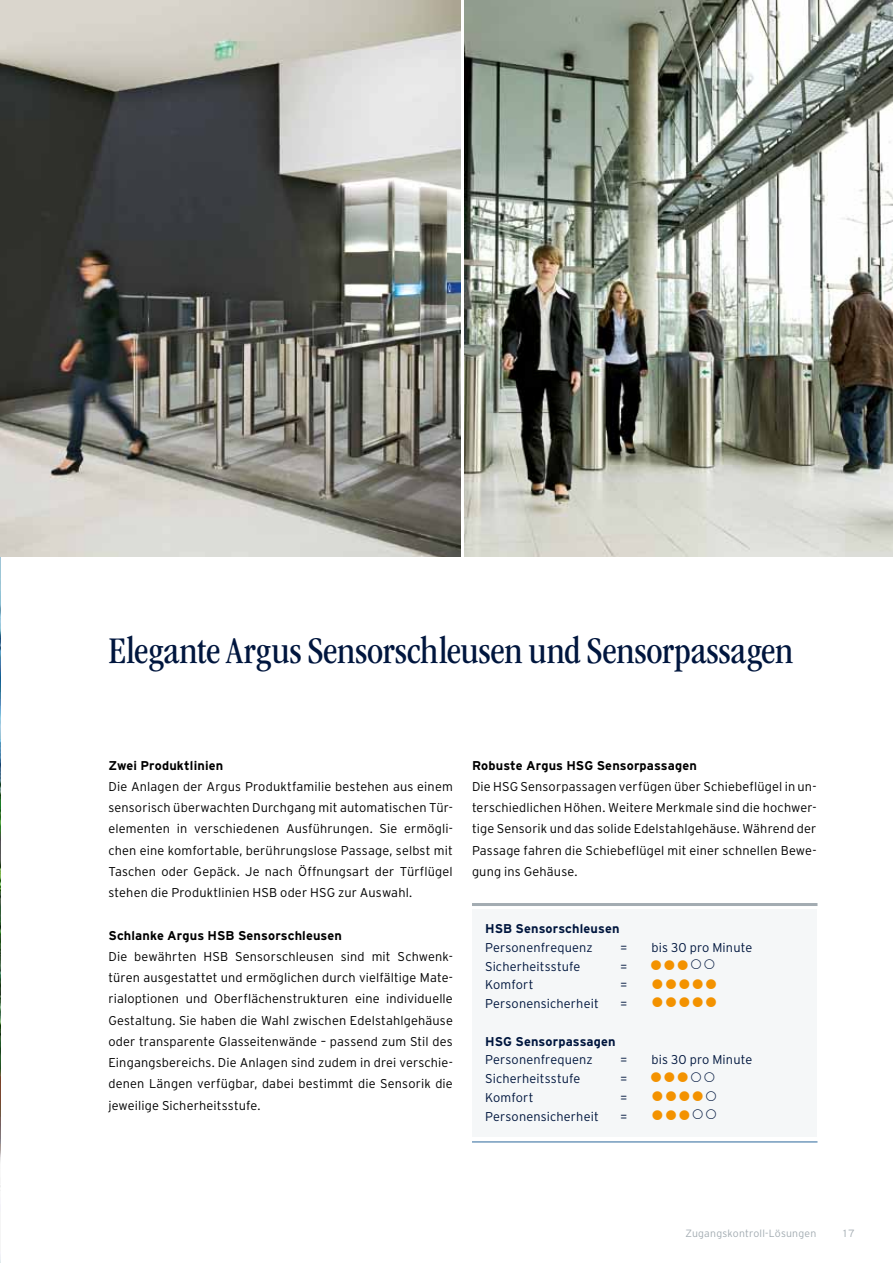
<style>
.page{position:relative;width:893px;height:1263px;background:#fff}
.page>*{position:absolute;margin:0;border:0;box-sizing:border-box;transform-origin:0 0}
.t1{font:condensed 39px "ITC Garamond Std";letter-spacing:-.005em;color:#00163e}
.t2{font:300 12.75px/21.3px "Interstate";letter-spacing:.01em;color:#000;text-align:justify}
.t3{font:300 12.75px "Interstate";letter-spacing:.01em;color:#00163e}
.t4{font:700 12.75px "Interstate";letter-spacing:.01em;color:#000}
.t5{font:700 12.75px "Interstate";letter-spacing:.01em;color:#00163e}
.t6{font:300 10.5px "Interstate";letter-spacing:.02em;color:#a3acb2}
.t7{font:300 10.5px "Interstate Tab";color:#a3acb2}
</style>
<div class="page">
<img style="left:0;top:0;width:1px;height:1263px">
<img style="left:0;top:0;width:460px;height:557px">
<img style="left:465px;top:0;width:428px;height:557px">
<hr style="left:472px;top:1141px;width:345px;height:2px;background:#729abd">
<hr style="left:472px;top:903px;width:345px;height:3px;background:#a3acb2">
<div style="left:472px;top:909px;width:344px;height:228px;background:#f5f7f8"></div>
<h1 class="t1" style="left:108px;top:629px;width:686px">Elegante Argus Sensorschleusen und Sensorpassagen</h1>
<p class="t4" style="left:108px;top:758px;width:116px">Zwei Produktlinien</p>
<p class="t2" style="left:108px;top:775px;width:346px">Die Anlagen der Argus Produktfamilie bestehen aus einem sensorisch überwachten Durchgang mit automatischen Tür&shy;elementen in verschiedenen Ausführungen. Sie ermögli&shy;chen eine komfortable, berührungslose Passage, selbst mit Taschen oder Gepäck. Je nach Öffnungsart der Türflügel stehen die Produktlinien HSB oder HSG zur Auswahl.</p>
<p class="t4" style="left:108px;top:928px;width:235px">Schlanke Argus HSB Sensorschleusen</p>
<p class="t2" style="left:108px;top:945px;width:346px">Die bewährten HSB Sensorschleusen sind mit Schwenk&shy;türen ausgestattet und ermöglichen durch vielfältige Mate&shy;rialoptionen und Oberflächenstrukturen eine individuelle Gestaltung. Sie haben die Wahl zwischen Edelstahlgehäuse oder transparente Glasseitenwände – passend zum Stil des Eingangsbereichs. Die Anlagen sind zudem in drei verschie&shy;denen Längen verfügbar, dabei bestimmt die Sensorik die jeweilige Sicherheitsstufe.</p>
<p class="t4" style="left:472px;top:758px;width:227px">Robuste Argus HSG Sensorpassagen</p>
<p class="t2" style="left:472px;top:775px;width:346px">Die HSG Sensorpassagen verfügen über Schiebeflügel in un&shy;terschiedlichen Höhen. Weitere Merkmale sind die hochwer&shy;tige Sensorik und das solide Edelstahlgehäuse. Während der Passage fahren die Schiebeflügel mit einer schnellen Bewe&shy;gung ins Gehäuse.</p>
<p class="t5" style="left:485px;top:921px;width:136px">HSB Sensorschleusen</p>
<p class="t3" style="left:485px;top:940px;width:109px">Personenfrequenz</p>
<p class="t3" style="left:620px;top:940px;width:9px">=</p>
<p class="t3" style="left:652px;top:940px;width:102px">bis 30 pro Minute</p>
<p class="t3" style="left:485px;top:959px;width:97px">Sicherheitsstufe</p>
<p class="t3" style="left:620px;top:959px;width:9px">=</p>
<p class="t3" style="left:485px;top:978px;width:50px">Komfort</p>
<p class="t3" style="left:620px;top:978px;width:9px">=</p>
<p class="t3" style="left:485px;top:996px;width:115px">Personensicherheit</p>
<p class="t3" style="left:620px;top:996px;width:9px">=</p>
<p class="t5" style="left:485px;top:1034px;width:132px">HSG Sensorpassagen</p>
<p class="t3" style="left:485px;top:1053px;width:109px">Personenfrequenz</p>
<p class="t3" style="left:620px;top:1053px;width:9px">=</p>
<p class="t3" style="left:652px;top:1053px;width:102px">bis 30 pro Minute</p>
<p class="t3" style="left:485px;top:1071px;width:97px">Sicherheitsstufe</p>
<p class="t3" style="left:620px;top:1071px;width:9px">=</p>
<p class="t3" style="left:485px;top:1090px;width:50px">Komfort</p>
<p class="t3" style="left:620px;top:1090px;width:9px">=</p>
<p class="t3" style="left:485px;top:1109px;width:115px">Personensicherheit</p>
<p class="t3" style="left:620px;top:1109px;width:9px">=</p>
<p class="t6" style="left:685px;top:1227px;width:132px">Zugangskontroll-Lösungen</p>
<p class="t7" style="left:842px;top:1227px;width:15px">17</p>
</div>
